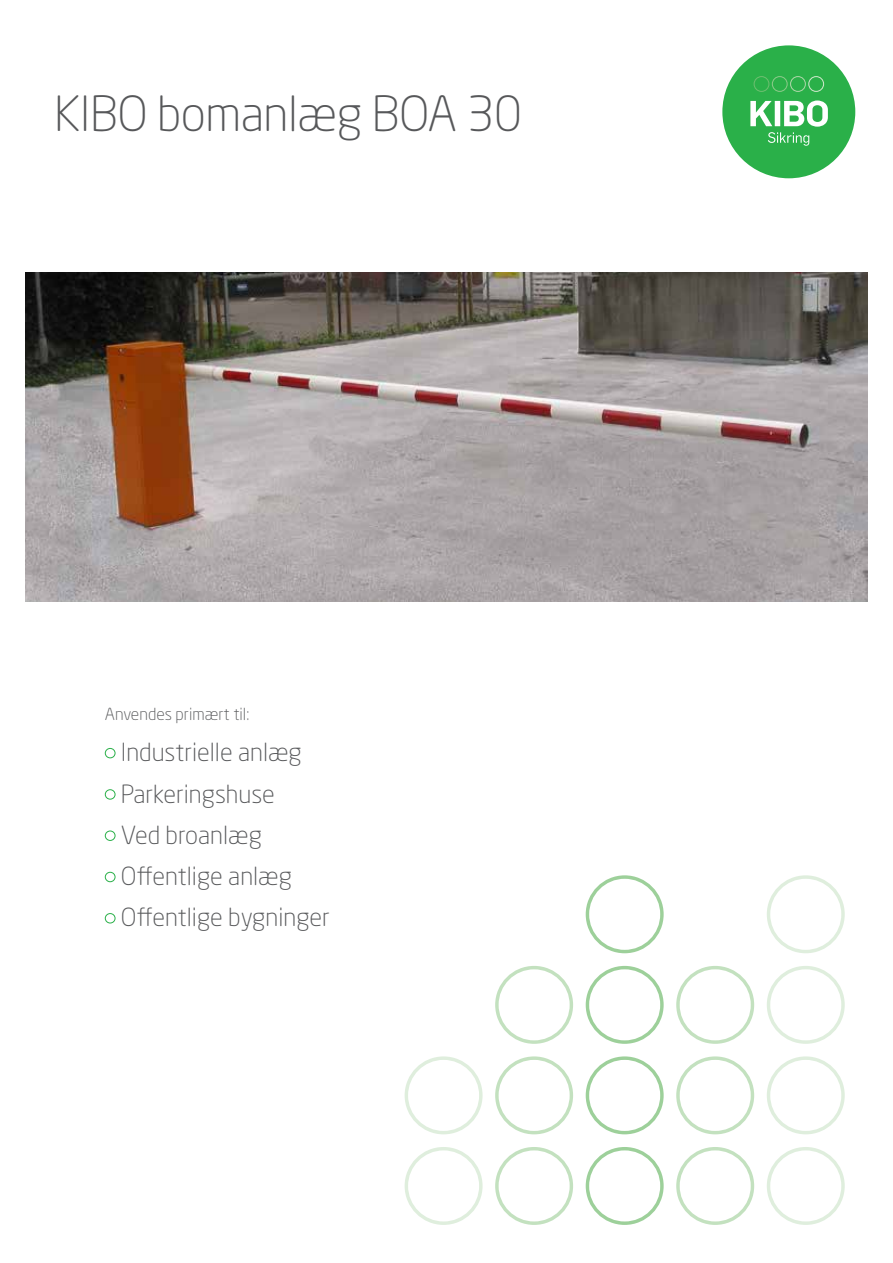
<style>
.page{position:relative;width:893px;height:1263px;background:#fff}
.page>*{position:absolute;margin:0;border:0;box-sizing:border-box;transform-origin:0 0}
.t1{font:300 48px "Neo Sans Std";letter-spacing:-.01em;color:#57585a}
.t2{font:300 24.75px/41.2px "Neo Sans Std";color:#57585a}
.t3{font:300 16.5px "Neo Sans Std";color:#57585a}
</style>
<div class="page">
<div style="left:105px;top:748px;width:10px;height:10px;border:1px solid #2ab049;border-radius:50%"></div>
<div style="left:105px;top:789px;width:10px;height:10px;border:1px solid #2ab049;border-radius:50%"></div>
<div style="left:105px;top:830px;width:10px;height:11px;border:1px solid #2ab049;border-radius:50%"></div>
<div style="left:105px;top:872px;width:10px;height:10px;border:1px solid #2ab049;border-radius:50%"></div>
<div style="left:105px;top:913px;width:10px;height:10px;border:1px solid #2ab049;border-radius:50%"></div>
<img style="left:26px;top:273px;width:841px;height:329px">
<div style="left:722px;top:45px;width:133px;height:133px;background:#2ab049;border-radius:50%"></div>
<svg style="left:750px;top:100px;width:78px;height:46px"></svg>
<svg style="left:754px;top:76px;width:70px;height:16px"></svg>
<svg style="left:405px;top:1147px;width:78px;height:78px"></svg>
<svg style="left:495px;top:1147px;width:78px;height:78px"></svg>
<svg style="left:495px;top:966px;width:78px;height:78px"></svg>
<svg style="left:405px;top:1056px;width:78px;height:78px"></svg>
<svg style="left:495px;top:1056px;width:78px;height:78px"></svg>
<svg style="left:586px;top:1147px;width:78px;height:78px"></svg>
<svg style="left:586px;top:966px;width:78px;height:78px"></svg>
<svg style="left:586px;top:1056px;width:78px;height:78px"></svg>
<svg style="left:767px;top:1147px;width:78px;height:78px"></svg>
<svg style="left:767px;top:966px;width:78px;height:78px"></svg>
<svg style="left:767px;top:1056px;width:78px;height:78px"></svg>
<svg style="left:767px;top:875px;width:78px;height:78px"></svg>
<svg style="left:676px;top:1147px;width:78px;height:78px"></svg>
<svg style="left:676px;top:966px;width:78px;height:78px"></svg>
<svg style="left:676px;top:1056px;width:78px;height:78px"></svg>
<svg style="left:586px;top:875px;width:78px;height:78px"></svg>
<h1 class="t1" style="left:54px;top:85px;width:469px">KIBO bomanlæg BOA 30</h1>
<p class="t3" style="left:105px;top:704px;width:146px">Anvendes primært til:</p>
<p class="t2" style="left:121px;top:731px;width:211px">Industrielle anlæg<br>Parkeringshuse<br>Ved broanlæg<br>Offentlige anlæg<br>Offentlige bygninger</p>
</div>
